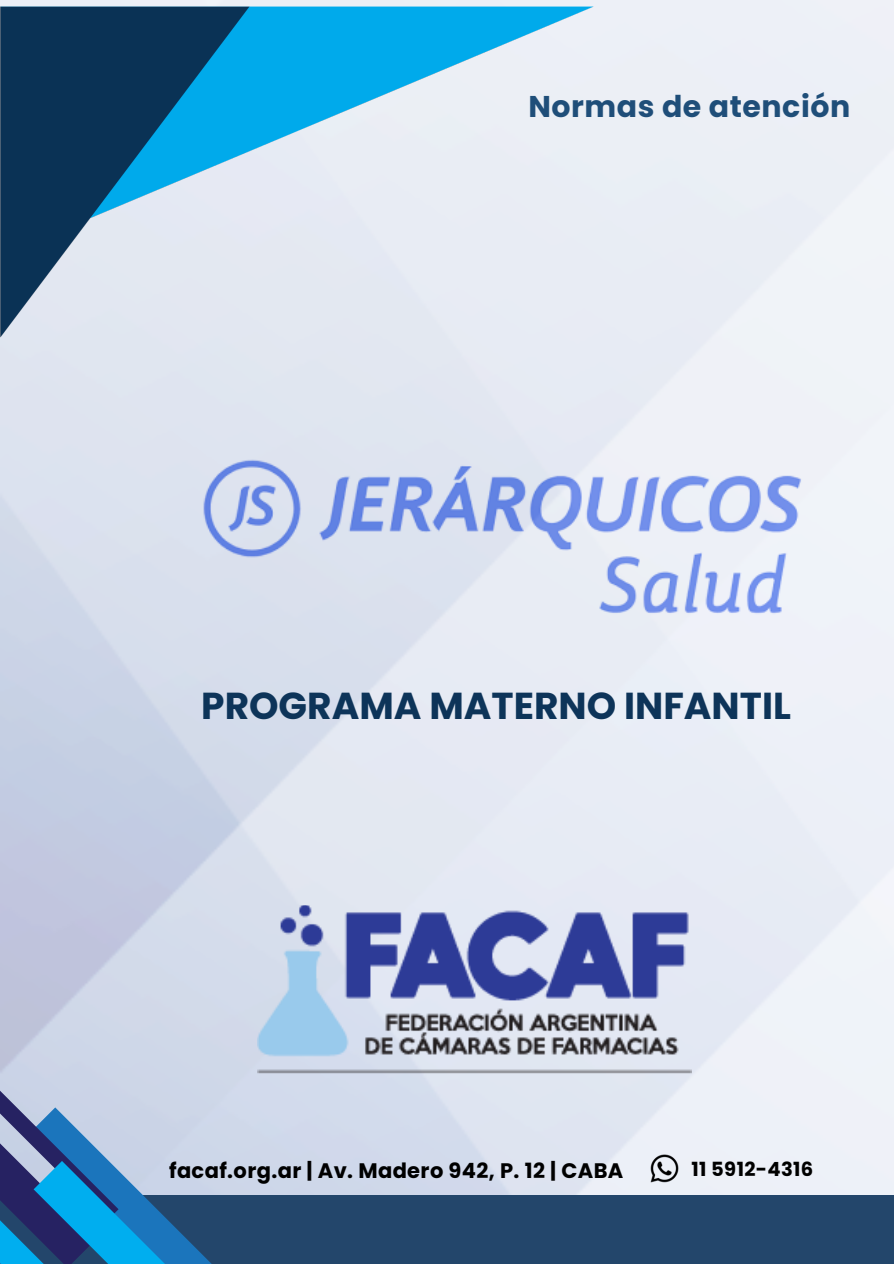
<style>
.page{position:relative;width:894px;height:1264px;background:#fff}
.page>*{position:absolute;margin:0;border:0;box-sizing:border-box;transform-origin:0 0}
.t1{font:700 37.5px "Poppins";color:#0d3459}
.t2{font:700 30px "Poppins";letter-spacing:.02em;color:#1f4e79}
.t3{font:700 21px "Poppins";letter-spacing:.02em;color:#000}
.t4{font:700 19.5px "Poppins";letter-spacing:.02em;color:#000}
</style>
<div class="page">
<img style="left:0;top:0;width:893px;height:1195px">
<img style="left:258px;top:906px;width:433px;height:176px">
<img style="left:637px;top:1141px;width:54px;height:54px">
<div style="left:212px;top:1195px;width:681px;height:68px;background:#23466b"></div>
<div style="left:219px;top:1218px;width:351px;height:45px;background:#23466b"></div>
<img style="left:0;top:0;width:601px;height:344px">
<svg style="left:0;top:1090px;width:212px;height:173px;background:#6293bf"></svg>
<p class="t2" style="left:528px;top:85px;width:323px">Normas de atención</p>
<p class="t1" style="left:201px;top:679px;width:591px">PROGRAMA MATERNO INFANTIL</p>
<p class="t3" style="left:169px;top:1155px;width:456px">facaf.org.ar | Av. Madero 942, P. 12 | CABA</p>
<p class="t4" style="left:691px;top:1155px;width:123px">11 5912-4316</p>
</div>
